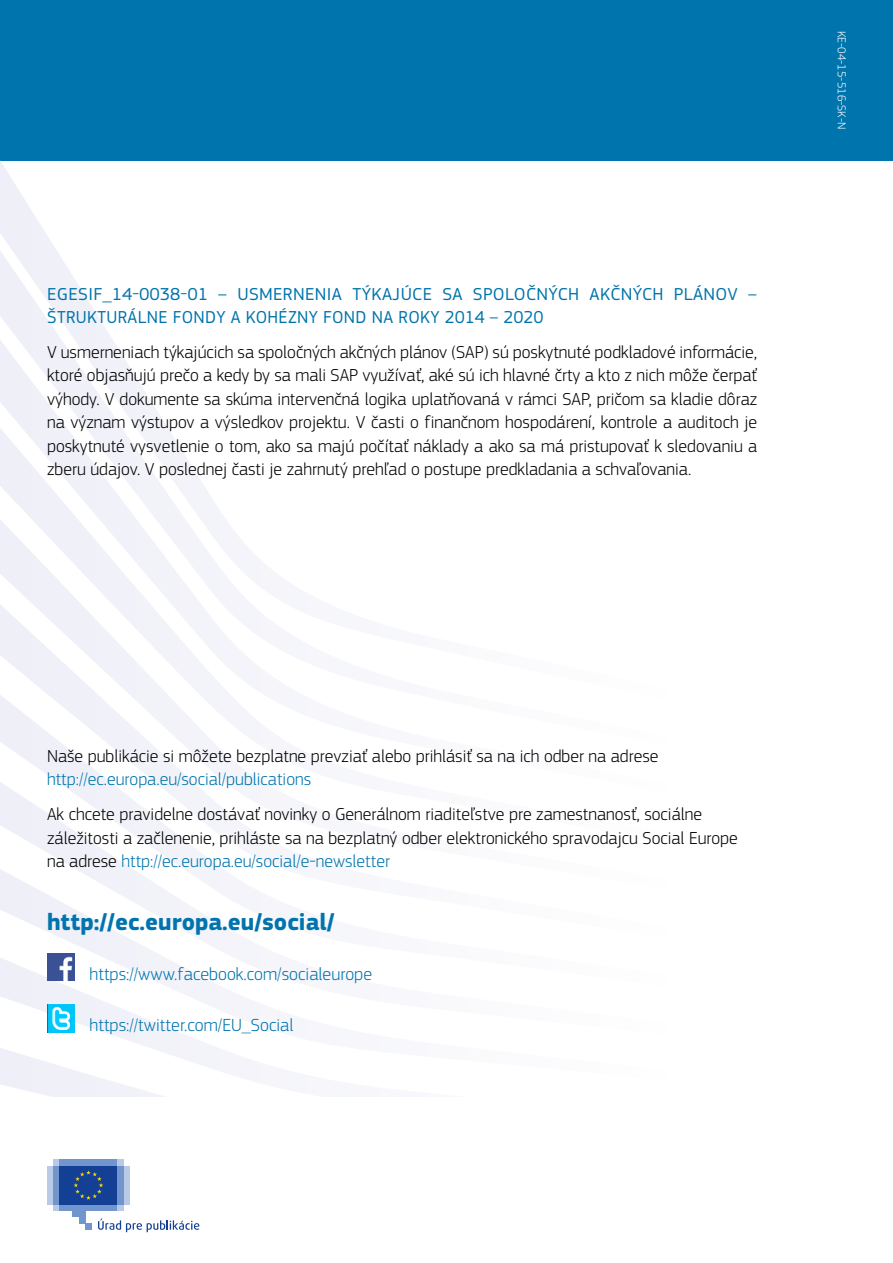
<style>
.page{position:relative;width:893px;height:1263px;background:#fff}
.page>*{position:absolute;margin:0;border:0;box-sizing:border-box;transform-origin:0 0}
.Link_Bold_Purple{font:700 24.3px "EC Square Sans Pro";color:#0074ae}
.Link_Bold_Purple-2{font:300 18.15px "EC Square Sans Pro";color:#0074ae}
._4th_Cover{font:300 18px/23.4px "EC Square Sans Pro";color:#000}
._4th_Cover-2{font:18px/23.4px "EC Square Sans Pro";letter-spacing:.02em;color:#0074ac}
.t1{font:300 12px "EC Square Sans Pro";color:#fff}
.s1{color:#0074ae}
</style>
<div class="page">
<div style="left:0;top:0;width:893px;height:160px;background:#0074ac"></div>
<svg style="left:30px;top:842px;width:230px;height:10px;fill:#f4f5fa"></svg>
<svg style="left:0;top:852px;width:260px;height:92px"></svg>
<svg style="left:0;top:944px;width:260px;height:94px"></svg>
<svg style="left:0;top:1038px;width:260px;height:58px"></svg>
<svg style="left:0;top:205px;width:86px;height:93px;fill:#f0f0f8"></svg>
<svg style="left:0;top:298px;width:144px;height:93px;fill:#f1f1f9"></svg>
<svg style="left:0;top:391px;width:260px;height:451px;fill:#f4f4fa"></svg>
<img style="left:48px;top:954px;width:27px;height:27px">
<img style="left:48px;top:1005px;width:27px;height:27px">
<svg style="left:53px;top:1204px;width:70px;height:6px"></svg>
<svg style="left:53px;top:1159px;width:70px;height:7px"></svg>
<div style="left:60px;top:1159px;width:57px;height:7px;background:#7196ce"></div>
<div style="left:60px;top:1204px;width:57px;height:6px;background:#7196ce"></div>
<div style="left:117px;top:1166px;width:6px;height:38px;background:#7196ce"></div>
<div style="left:123px;top:1166px;width:7px;height:38px;background:#b8cae6"></div>
<div style="left:53px;top:1166px;width:7px;height:38px;background:#7196ce"></div>
<div style="left:47px;top:1166px;width:6px;height:38px;background:#b8cae6"></div>
<div style="left:73px;top:1204px;width:12px;height:13px;background:#7196ce"></div>
<div style="left:79px;top:1204px;width:6px;height:19px;background:#7196ce"></div>
<div style="left:85px;top:1223px;width:7px;height:7px;background:#7196ce"></div>
<div style="left:60px;top:1166px;width:57px;height:38px;background:#134094"></div>
<svg style="left:74px;top:1170px;width:29px;height:30px"></svg>
<svg style="left:98px;top:1218px;width:101px;height:14px"></svg>
<p class="_4th_Cover-2" style="left:47px;top:282px;width:711px">EGESIF_14-0038-01 – USMERNENIA TÝKAJÚCE SA SPOLOČNÝCH AKČNÝCH PLÁNOV –<br>ŠTRUKTURÁLNE FONDY A KOHÉZNY FOND NA ROKY 2014 – 2020</p>
<p class="_4th_Cover" style="left:47px;top:340px;width:712px;text-align:justify">V usmerneniach týkajúcich sa spoločných akčných plánov (SAP) sú poskytnuté podkladové informácie, ktoré objasňujú prečo a kedy by sa mali SAP využívať, aké sú ich hlavné črty a kto z nich môže čerpať výhody. V dokumente sa skúma intervenčná logika uplatňovaná v rámci SAP, pričom sa kladie dôraz na význam výstupov a výsledkov projektu. V časti o finančnom hospodárení, kontrole a auditoch je poskytnuté vysvetlenie o tom, ako sa majú počítať náklady a ako sa má pristupovať k sledovaniu a zberu údajov. V poslednej časti je zahrnutý prehľad o postupe predkladania a schvaľovania.</p>
<p class="t1" style="left:849px;top:31px;width:100px;rotate:90deg">KE-04-15-516-SK-N</p>
<p class="_4th_Cover" style="left:47px;top:744px;width:613px">Naše publikácie si môžete bezplatne prevziať alebo prihlásiť sa na ich odber na adrese <span class="s1">http://ec.europa.eu/social/publications</span></p>
<p class="_4th_Cover" style="left:47px;top:802px;width:692px">Ak chcete pravidelne dostávať novinky o Generálnom riaditeľstve pre zamestnanosť, sociálne záležitosti a začlenenie, prihláste sa na bezplatný odber elektronického spravodajcu Social Europe na adrese <span class="s1">http://ec.europa.eu/social/e-newsletter</span></p>
<p class="Link_Bold_Purple" style="left:47px;top:907px;width:289px">http://ec.europa.eu/social/</p>
<p class="Link_Bold_Purple-2" style="left:90px;top:964px;width:284px">https://www.facebook.com/socialeurope</p>
<p class="Link_Bold_Purple-2" style="left:90px;top:1015px;width:205px">https://twitter.com/EU_Social</p>
</div>
